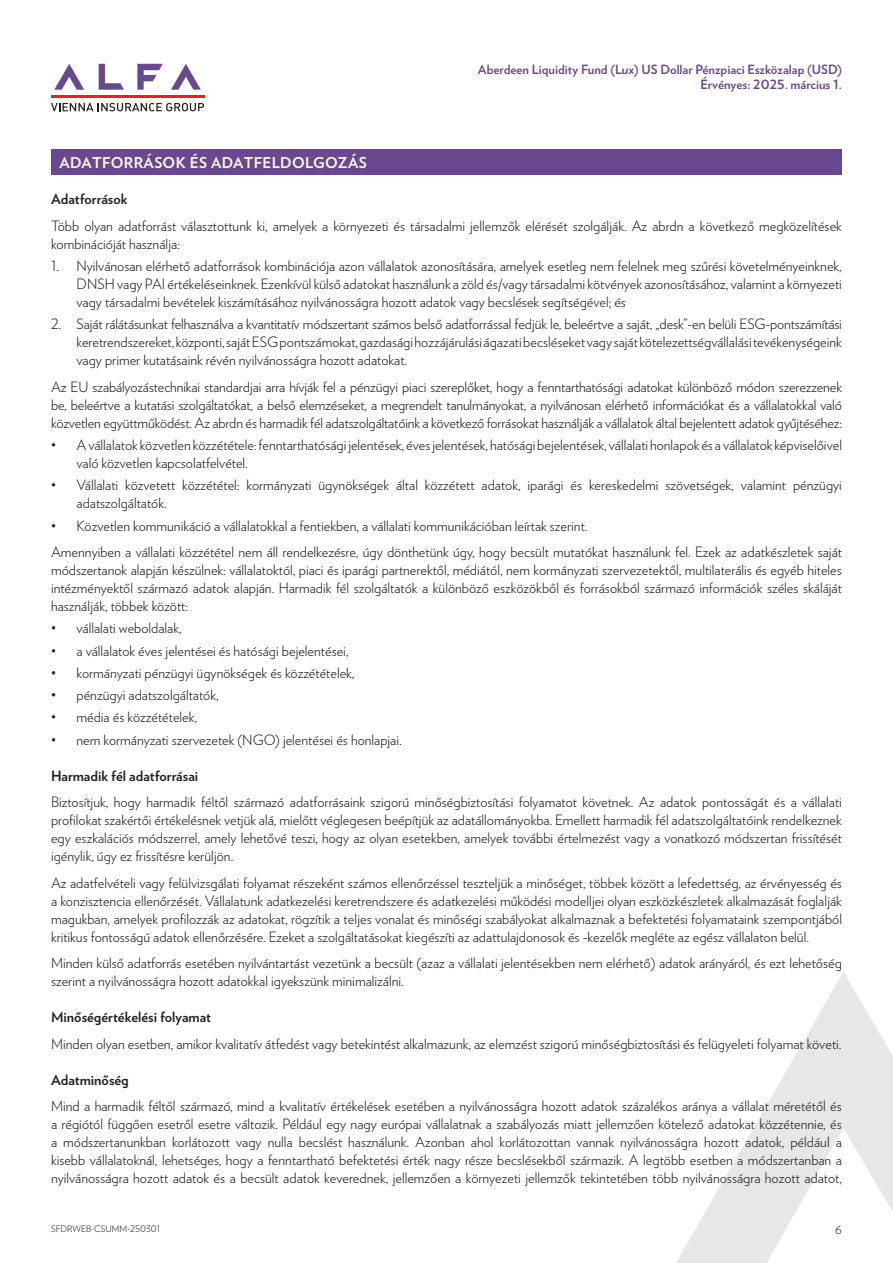
<style>
.page{position:relative;width:893px;height:1263px;background:#fff}
.page>*{position:absolute;margin:0;border:0;box-sizing:border-box;transform-origin:0 0}
.t1{font:700 15px "Verlag";letter-spacing:.025em;color:#fff}
.t2{font:300 14.25px/18px "Verlag";color:#231f20;text-align:justify}
.t3{font:700 14.25px "Verlag";color:#231f20}
.t4{font:700 12.75px/15px "Verlag";color:#6a478f;text-align:right}
.t5{font:300 11.25px "Verlag";color:#231f20}
.t6{font:300 9px "Verlag";color:#231f20}
</style>
<div class="page">
<svg style="left:171px;top:64px;width:30px;height:26px"></svg>
<svg style="left:137px;top:64px;width:26px;height:26px"></svg>
<svg style="left:99px;top:64px;width:25px;height:26px"></svg>
<svg style="left:54px;top:64px;width:30px;height:26px"></svg>
<hr style="left:51px;top:95px;width:153px;height:3px;background:#ee1d23">
<svg style="left:51px;top:103px;width:153px;height:8px"></svg>
<svg style="left:676px;top:972px;width:217px;height:291px"></svg>
<div style="left:51px;top:149px;width:791px;height:25px;background:#6a478f"></div>
<p class="t4" style="left:478px;top:61px;width:365px">Aberdeen Liquidity Fund (Lux) US Dollar Pénzpiaci Eszközalap (USD)<br>Érvényes: 2025. március 1.</p>
<p class="t1" style="left:60px;top:150px;width:309px">ADATFORRÁSOK ÉS ADATFELDOLGOZÁS</p>
<p class="t3" style="left:51px;top:188px;width:78px">Adatforrások</p>
<p class="t2" style="left:51px;top:216px;width:792px">Több olyan adatforrást választottunk ki, amelyek a környezeti és társadalmi jellemzők elérését szolgálják. Az abrdn a következő megközelítések kombinációját használja:</p>
<p class="t2" style="left:77px;top:256px;width:767px;text-indent:-26px">1. Nyilvánosan elérhető adatforrások kombinációja azon vállalatok azonosítására, amelyek esetleg nem felelnek meg szűrési követelményeinknek, DNSH vagy PAI értékeléseinknek. Ezenkívül külső adatokat használunk a zöld és/vagy társadalmi kötvények azonosításához, valamint a környezeti vagy társadalmi bevételek kiszámításához nyilvánosságra hozott adatok vagy becslések segítségével; és</p>
<p class="t2" style="left:77px;top:314px;width:767px;text-indent:-26px">2. Saját rálátásunkat felhasználva a kvantitatív módszertant számos belső adatforrással fedjük le, beleértve a saját, „desk”-en belüli ESG-pontszámítási keretrendszereket, központi, saját ESG pontszámokat, gazdasági hozzájárulási ágazati becsléseket vagy saját kötelezettségvállalási tevékenységeink vagy primer kutatásaink révén nyilvánosságra hozott adatokat.</p>
<p class="t2" style="left:51px;top:377px;width:792px">Az EU szabályozástechnikai standardjai arra hívják fel a pénzügyi piaci szereplőket, hogy a fenntarthatósági adatokat különböző módon szerezzenek be, beleértve a kutatási szolgáltatókat, a belső elemzéseket, a megrendelt tanulmányokat, a nyilvánosan elérhető információkat és a vállalatokkal való közvetlen együttműködést. Az abrdn és harmadik fél adatszolgáltatóink a következő forrásokat használják a vállalatok által bejelentett adatok gyűjtéséhez:</p>
<p class="t2" style="left:77px;top:435px;width:767px;text-indent:-26px">• A vállalatok közvetlen közzététele: fenntarthatósági jelentések, éves jelentések, hatósági bejelentések, vállalati honlapok és a vállalatok képviselőivel való közvetlen kapcsolatfelvétel.</p>
<p class="t2" style="left:77px;top:475px;width:767px;text-indent:-26px">• Vállalati közvetett közzététel: kormányzati ügynökségek által közzétett adatok, iparági és kereskedelmi szövetségek, valamint pénzügyi adatszolgáltatók.</p>
<p class="t2" style="left:51px;top:511px;width:792px;line-height:26.5px">• Közvetlen kommunikáció a vállalatokkal a fentiekben, a vállalati kommunikációban leírtak szerint.<br>Amennyiben a vállalati közzététel nem áll rendelkezésre, úgy dönthetünk úgy, hogy becsült mutatókat használunk fel. Ezek az adatkészletek saját</p>
<p class="t2" style="left:51px;top:560px;width:792px">módszertanok alapján készülnek: vállalatoktól, piaci és iparági partnerektől, médiától, nem kormányzati szervezetektől, multilaterális és egyéb hiteles intézményektől származó adatok alapján. Harmadik fél szolgáltatók a különböző eszközökből és forrásokból származó információk széles skáláját használják, többek között:</p>
<p class="t2" style="left:51px;top:618px;width:132px">• vállalati weboldalak,</p>
<p class="t2" style="left:51px;top:641px;width:299px">• a vállalatok éves jelentései és hatósági bejelentései,</p>
<p class="t2" style="left:51px;top:663px;width:305px">• kormányzati pénzügyi ügynökségek és közzétételek,</p>
<p class="t2" style="left:51px;top:685px;width:169px">• pénzügyi adatszolgáltatók,</p>
<p class="t2" style="left:51px;top:707px;width:148px">• média és közzétételek,</p>
<p class="t2" style="left:51px;top:730px;width:352px">• nem kormányzati szervezetek (NGO) jelentései és honlapjai.</p>
<p class="t3" style="left:51px;top:764px;width:149px">Harmadik fél adatforrásai</p>
<p class="t2" style="left:51px;top:792px;width:792px">Biztosítjuk, hogy harmadik féltől származó adatforrásaink szigorú minőségbiztosítási folyamatot követnek. Az adatok pontosságát és a vállalati profilokat szakértői értékelésnek vetjük alá, mielőtt véglegesen beépítjük az adatállományokba. Emellett harmadik fél adatszolgáltatóink rendelkeznek egy eszkalációs módszerrel, amely lehetővé teszi, hogy az olyan esetekben, amelyek további értelmezést vagy a vonatkozó módszertan frissítését igénylik, úgy ez frissítésre kerüljön.</p>
<p class="t2" style="left:51px;top:873px;width:792px">Az adatfelvételi vagy felülvizsgálati folyamat részeként számos ellenőrzéssel teszteljük a minőséget, többek között a lefedettség, az érvényesség és a konzisztencia ellenőrzését. Vállalatunk adatkezelési keretrendszere és adatkezelési működési modelljei olyan eszközkészletek alkalmazását foglalják magukban, amelyek profilozzák az adatokat, rögzítik a teljes vonalat és minőségi szabályokat alkalmaznak a befektetési folyamataink szempontjából kritikus fontosságú adatok ellenőrzésére. Ezeket a szolgáltatásokat kiegészíti az adattulajdonosok és -kezelők megléte az egész vállalaton belül.</p>
<p class="t2" style="left:51px;top:953px;width:792px">Minden külső adatforrás esetében nyilvántartást vezetünk a becsült (azaz a vállalati jelentésekben nem elérhető) adatok arányáról, és ezt lehetőség szerint a nyilvánosságra hozott adatokkal igyekszünk minimalizálni.</p>
<p class="t3" style="left:51px;top:1006px;width:162px">Minőségértékelési folyamat</p>
<p class="t2" style="left:51px;top:1034px;width:792px">Minden olyan esetben, amikor kvalitatív átfedést vagy betekintést alkalmazunk, az elemzést szigorú minőségbiztosítási és felügyeleti folyamat követi.</p>
<p class="t3" style="left:51px;top:1068px;width:79px">Adatminőség</p>
<p class="t2" style="left:51px;top:1096px;width:792px">Mind a harmadik féltől származó, mind a kvalitatív értékelések esetében a nyilvánosságra hozott adatok százalékos aránya a vállalat méretétől és a régiótól függően esetről esetre változik. Például egy nagy európai vállalatnak a szabályozás miatt jellemzően kötelező adatokat közzétennie, és a módszertanunkban korlátozott vagy nulla becslést használunk. Azonban ahol korlátozottan vannak nyilvánosságra hozott adatok, például a kisebb vállalatoknál, lehetséges, hogy a fenntartható befektetési érték nagy része becslésekből származik. A legtöbb esetben a módszertanban a nyilvánosságra hozott adatok és a becsült adatok keverednek, jellemzően a környezeti jellemzők tekintetében több nyilvánosságra hozott adatot,</p>
<p class="t6" style="left:51px;top:1222px;width:111px">SFDRWEB-CSUMM-250301</p>
<p class="t5" style="left:835px;top:1221px;width:8px">6</p>
</div>
